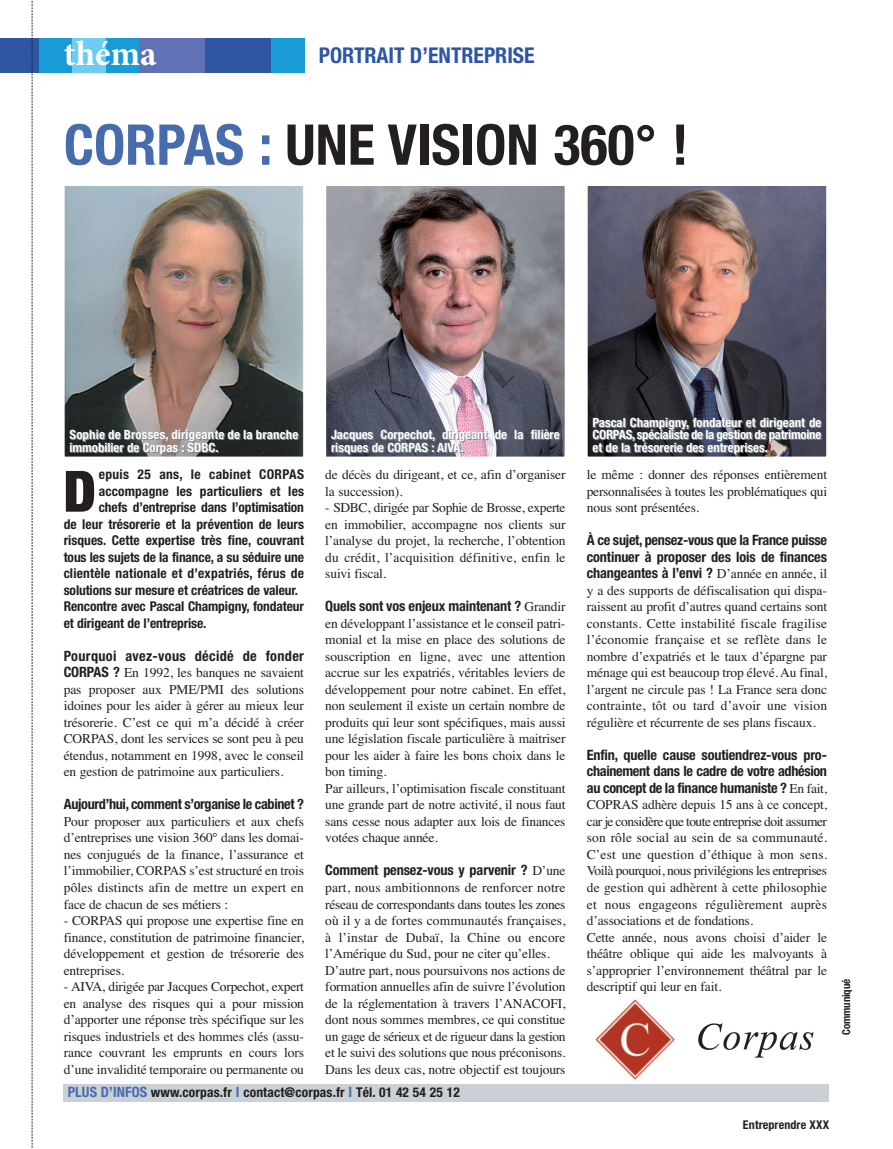
<style>
.page{position:relative;width:893px;height:1149px;background:#fff}
.page>*{position:absolute;margin:0;border:0;box-sizing:border-box;transform-origin:0 0}
.t1{font:900 condensed 57px "Helvetica Neue";color:#231f20}
.t2{font:700 condensed 56.25px "Helvetica Neue";color:#231f20}
.t3{font:700 35.25px "Minion Pro";color:#fff}
.t4{font:700 condensed 21.75px "Helvetica Neue";color:#2d56a5}
.t5{font:700 condensed 14.25px/16.5px "Helvetica Neue";letter-spacing:-.01em;color:#231f20;text-align:justify}
.t6{font:700 condensed 14.25px "Helvetica Neue";letter-spacing:.025em;color:#231f20}
.t7{font:13.5px/16.5px "Times";letter-spacing:-.01em;color:#231f20;text-align:justify}
.t8{font:700 condensed 13.5px "Helvetica Neue";color:#231f20}
.t9{font:700 condensed 13.5px "Helvetica Neue";letter-spacing:.02em;color:#231f20}
.t10{font:700 condensed 12.75px/12.8px "Helvetica Neue";color:#fff}
.t11{font:700 condensed 12px "Helvetica Neue";letter-spacing:.01em;color:#231f20}
.t12{font:700 condensed 10.8px "Helvetica Neue";letter-spacing:-.01em;color:#231f20}
.s1{color:#476cae}
.s2{font-family:"Helvetica Neue";font-weight:700;font-stretch:condensed;font-size:14.25px}
.s3{font-family:"Times";font-weight:400;font-stretch:normal;font-size:13.5px}
.s4{font-size:14.25px;color:#476cae}
</style>
<div class="page">
<div style="left:0;top:38px;width:39px;height:35px;background:#2d56a5"></div>
<div style="left:39px;top:38px;width:34px;height:35px;background:#199bd8"></div>
<div style="left:72px;top:38px;width:34px;height:35px;background:#6cccf2"></div>
<div style="left:106px;top:38px;width:33px;height:35px;background:#199bd8"></div>
<div style="left:139px;top:38px;width:67px;height:35px;background:#6072b5"></div>
<div style="left:205px;top:38px;width:67px;height:35px;background:#2d56a5"></div>
<div style="left:271px;top:38px;width:34px;height:35px;background:#199bd8"></div>
<svg style="left:32px;top:0;width:1px;height:1148px"></svg>
<div style="left:64px;top:1084px;width:765px;height:17px;background:#c9d0d6"></div>
<img style="left:595px;top:999px;width:219px;height:81px">
<img style="left:66px;top:187px;width:236px;height:268px">
<div style="left:64px;top:185px;width:240px;height:272px;border:1px solid #fff"></div>
<img style="left:589px;top:187px;width:236px;height:268px">
<div style="left:587px;top:185px;width:240px;height:272px;border:1px solid #fff"></div>
<img style="left:327px;top:187px;width:237px;height:268px">
<div style="left:325px;top:185px;width:241px;height:272px;border:1px solid #fff"></div>
<h3 class="t3" style="left:64px;top:32px;width:94px">théma</h3>
<h3 class="t4" style="left:319px;top:47px;width:217px">PORTRAIT D’ENTREPRISE</h3>
<h2 class="t2" style="left:64px;top:124px;width:626px"><span class="s1">CORPAS :</span> UNE VISION 360° !</h2>
<p class="t10" style="left:70px;top:429px;width:230px">Sophie de Brosses, dirigeante de la branche immobilier de Corpas : SDBC.</p>
<p class="t10" style="left:331px;top:429px;width:230px">Jacques Corpechot, dirigeant de la filière risques de CORPAS : AIVA.</p>
<p class="t9" style="left:99px;top:469px;width:207px">epuis 25 ans, le cabinet CORPAS</p>
<p class="t8" style="left:99px;top:486px;width:207px">accompagne les particuliers et les</p>
<p class="t8" style="left:99px;top:502px;width:207px">chefs d’entreprise dans l’optimisation</p>
<p class="t8" style="left:64px;top:519px;width:242px">de leur trésorerie et la prévention de leurs</p>
<p class="t8" style="left:64px;top:535px;width:242px">risques. Cette expertise très fine, couvrant</p>
<p class="t8" style="left:64px;top:552px;width:242px">tous les sujets de la finance, a su séduire une</p>
<p class="t8" style="left:64px;top:568px;width:242px">clientèle nationale et d’expatriés, férus de</p>
<p class="t8" style="left:64px;top:585px;width:236px">solutions sur mesure et créatrices de valeur.</p>
<p class="t8" style="left:64px;top:601px;width:242px">Rencontre avec Pascal Champigny, fondateur</p>
<p class="t8" style="left:64px;top:618px;width:144px">et dirigeant de l’entreprise.</p>
<p class="t6" style="left:64px;top:650px;width:242px">Pourquoi avez-vous décidé de fonder</p>
<p class="t7" style="left:64px;top:665px;width:242px"><span class="s2">CORPAS ?</span> En 1992, les banques ne savaient pas proposer aux PME/PMI des solutions idoines pour les aider à gérer au mieux leur trésorerie. C’est ce qui m’a décidé à créer CORPAS, dont les services se sont peu à peu étendus, notamment en 1998, avec le conseil en gestion de patrimoine aux particuliers.</p>
<p class="t5" style="left:64px;top:797px;width:242px">Aujourd’hui, comment s’organise le cabinet ?</p>
<p class="t7" style="left:64px;top:814px;width:242px">Pour proposer aux particuliers et aux chefs d’entreprises une vision 360° dans les domai&shy;nes conjugués de la finance, l’assurance et l’immobilier, CORPAS s’est structuré en trois pôles distincts afin de mettre un expert en face de chacun de ses métiers :</p>
<p class="t7" style="left:64px;top:913px;width:242px">- CORPAS qui propose une expertise fine en finance, constitution de patrimoine financier, développement et gestion de trésorerie des entreprises.</p>
<p class="t7" style="left:64px;top:979px;width:242px">- AIVA, dirigée par Jacques Corpechot, expert en analyse des risques qui a pour mission d’apporter une réponse très spécifique sur les risques industriels et des hommes clés (assu&shy;rance couvrant les emprunts en cours lors d’une invalidité temporaire ou permanente ou</p>
<p class="t7" style="left:325px;top:467px;width:242px">de décès du dirigeant, et ce, afin d’organiser la succession).</p>
<p class="t7" style="left:325px;top:500px;width:242px">- SDBC, dirigée par Sophie de Brosse, experte en immobilier, accompagne nos clients sur l’analyse du projet, la recherche, l’obtention du crédit, l’acquisition définitive, enfin le suivi fiscal.</p>
<p class="t5" style="left:325px;top:599px;width:242px">Quels sont vos enjeux maintenant ? <span class="s3">Grandir</span></p>
<p class="t7" style="left:325px;top:616px;width:242px;text-align:left">en développant l’assistance et le conseil patri&shy;monial et la mise en place des solutions de souscription en ligne, avec une attention accrue sur les expatriés, véritables leviers de développement pour notre cabinet. En effet, non seulement il existe un certain nombre de produits qui leur sont spécifiques, mais aussi une législation fiscale particulière à maitriser pour les aider à faire les bons choix dans le bon timing.<br>Par ailleurs, l’optimisation fiscale constituant une grande part de notre activité, il nous faut sans cesse nous adapter aux lois de finances votées chaque année.</p>
<p class="t5" style="left:325px;top:863px;width:242px">Comment pensez-vous y parvenir ? <span class="s3">D’une</span></p>
<p class="t7" style="left:325px;top:880px;width:242px;text-align:left">part, nous ambitionnons de renforcer notre réseau de correspondants dans toutes les zones où il y a de fortes communautés françaises, à l’instar de Dubaï, la Chine ou encore l’Amérique du Sud, pour ne citer qu’elles.<br>D’autre part, nous poursuivons nos actions de formation annuelles afin de suivre l’évolution de la réglementation à travers l’ANACOFI, dont nous sommes membres, ce qui constitue un gage de sérieux et de rigueur dans la gestion et le suivi des solutions que nous préconisons.<br>Dans les deux cas, notre objectif est toujours</p>
<p class="t8" style="left:68px;top:1086px;width:394px"><span class="s4">PLUS D’INFOS</span> www.corpas.fr <span class="s4">I</span> contact@corpas.fr <span class="s4">I</span> Tél. 01 42 54 25 12</p>
<h1 class="t1" style="left:63px;top:458px;width:34px">D</h1>
<p class="t10" style="left:593px;top:416px;width:230px;text-align:justify">Pascal Champigny, fondateur et dirigeant de CORPAS, spécialiste de la gestion de patrimoine et de la trésorerie des entreprises.</p>
<p class="t7" style="left:587px;top:467px;width:242px">le même : donner des réponses entièrement personnalisées à toutes les problématiques qui nous sont présentées.</p>
<p class="t5" style="left:587px;top:533px;width:242px">À ce sujet, pensez-vous que la France puisse continuer à proposer des lois de finances changeantes à l’envi ? <span class="s3">D’année en année, il</span></p>
<p class="t7" style="left:587px;top:583px;width:242px">y a des supports de défiscalisation qui dispa&shy;raissent au profit d’autres quand certains sont constants. Cette instabilité fiscale fragilise l’économie française et se reflète dans le nombre d’expatriés et le taux d’épargne par ménage qui est beaucoup trop élevé. Au final, l’argent ne circule pas ! La France sera donc contrainte, tôt ou tard d’avoir une vision régulière et récurrente de ses plans fiscaux.</p>
<p class="t5" style="left:587px;top:747px;width:242px">Enfin, quelle cause soutiendrez-vous pro&shy;chainement dans le cadre de votre adhésion au concept de la finance humaniste ? <span class="s3">En fait,</span></p>
<p class="t7" style="left:587px;top:797px;width:242px;text-align:left">COPRAS adhère depuis 15 ans à ce concept, car je considère que toute entreprise doit assumer son rôle social au sein de sa communauté.<br>C’est une question d’éthique à mon sens.<br>Voilà pourquoi, nous privilégions les entreprises de gestion qui adhèrent à cette philosophie et nous engageons régulièrement auprès d’associations et de fondations.<br>Cette année, nous avons choisi d’aider le théâtre oblique qui aide les malvoyants à s’approprier l’environnement théâtral par le descriptif qui leur en fait.</p>
<p class="t12" style="left:843px;top:1034px;width:58px;rotate:-90deg">Communiqué</p>
<p class="t11" style="left:743px;top:1119px;width:88px">Entreprendre XXX</p>
</div>
